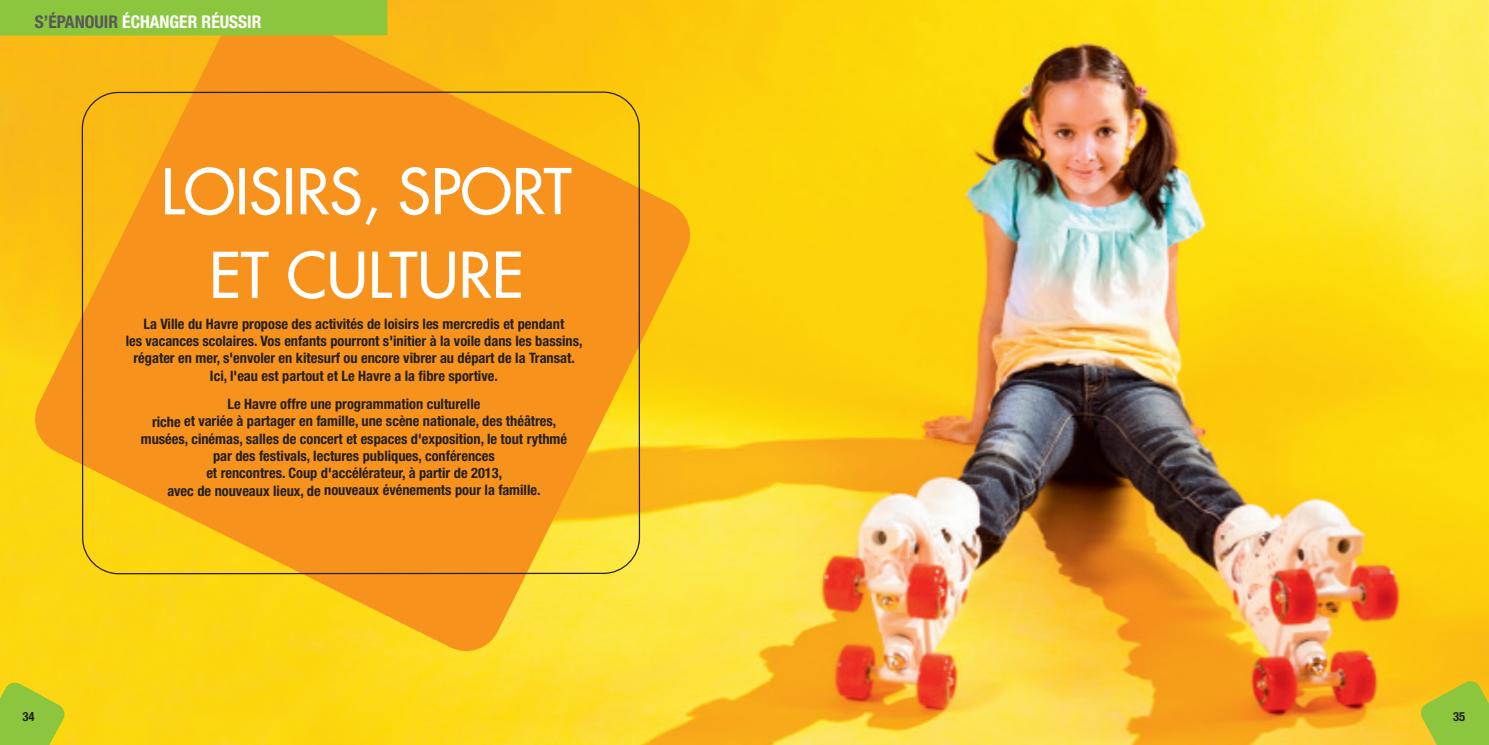
<style>
.page{position:relative;width:1489px;height:745px;background:#fff}
.page>*{position:absolute;margin:0;border:0;box-sizing:border-box;transform-origin:0 0}
.t1{font:61.25px/83.5px "Futura";color:#fff;text-align:center}
.t2{font:700 condensed 17.5px "Helvetica Neue";color:#fff}
.t3{font:700 condensed 14.38px/17.2px "Helvetica Neue";color:#231f20;text-align:center}
.t4{font:700 condensed 12.75px "Helvetica Neue";color:#231f20}
.s1{color:#57585a}
</style>
<div class="page">
<img style="left:0;top:0;width:1488px;height:744px">
<svg style="left:30px;top:0;width:665px;height:655px;background:#fac218"></svg>
<svg style="left:82px;top:91px;width:558px;height:483px;background:#f59b1c"></svg>
<div style="left:0;top:0;width:387px;height:36px;background:#8bc63e"></div>
<svg style="left:1419px;top:679px;width:69px;height:65px;background:#a9c433"></svg>
<svg style="left:0;top:680px;width:66px;height:64px;background:#a9ca32"></svg>
<p class="t2" style="left:35px;top:15px;width:228px"><span class="s1">S’ÉPANOUIR</span> ÉCHANGER RÉUSSIR</p>
<h1 class="t1" style="left:161px;top:154px;width:412px">LOISIRS, SPORT<br>ET CULTURE</h1>
<p class="t3" style="left:126px;top:316px;width:458px">La Ville du Havre propose des activités de loisirs les mercredis et pendant<br>les vacances scolaires. Vos enfants pourront s'initier à la voile dans les bassins, régater en mer, s'envoler en kitesurf ou encore vibrer au départ de la Transat.<br>Ici, l'eau est partout et Le Havre a la fibre sportive.</p>
<p class="t3" style="left:141px;top:396px;width:428px">Le Havre offre une programmation culturelle<br>riche et variée à partager en famille, une scène nationale, des théâtres, musées, cinémas, salles de concert et espaces d'exposition, le tout rythmé par des festivals, lectures publiques, conférences<br>et rencontres. Coup d'accélérateur, à partir de 2013,<br>avec de nouveaux lieux, de nouveaux événements pour la famille.</p>
<p class="t4" style="left:23px;top:711px;width:14px">34</p>
<p class="t4" style="left:1452px;top:711px;width:14px">35</p>
</div>
